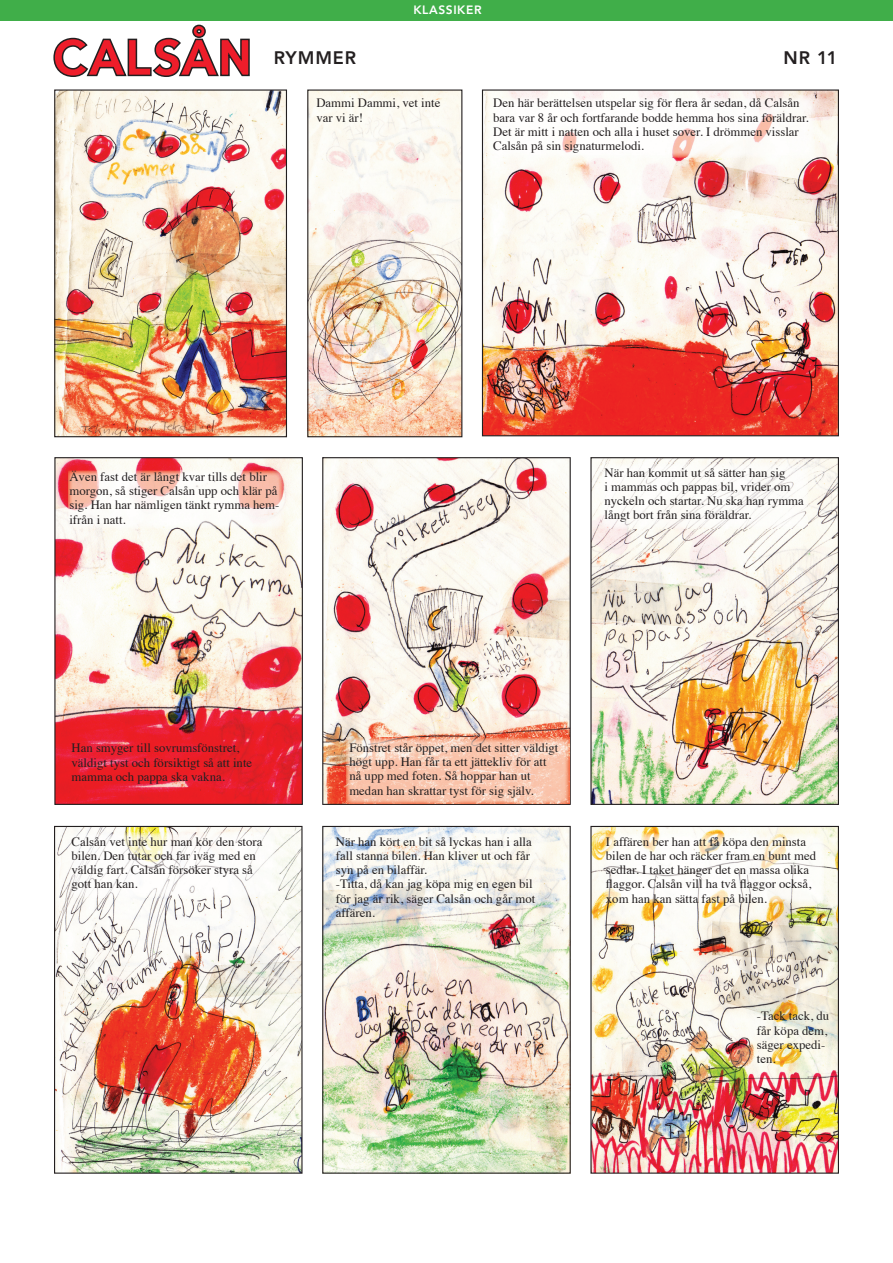
<style>
.page{position:relative;width:893px;height:1263px;background:#fff}
.page>*{position:absolute;margin:0;border:0;box-sizing:border-box;transform-origin:0 0}
.t1{font:800 18px "Avenir";letter-spacing:.05em;color:#231f20}
.t2{font:12.75px/14.2px "Times";color:#231f20}
.t3{font:800 12px "Avenir";letter-spacing:.05em;color:#fff}
</style>
<div class="page">
<svg style="left:53px;top:24px;width:197px;height:53px"></svg>
<img style="left:56px;top:91px;width:229px;height:344px">
<div style="left:54px;top:89px;width:233px;height:348px;border:1px solid #231f20"></div>
<img style="left:322px;top:457px;width:249px;height:348px">
<img style="left:324px;top:828px;width:245px;height:344px">
<div style="left:322px;top:826px;width:249px;height:348px;border:1px solid #231f20"></div>
<img style="left:484px;top:91px;width:353px;height:343px">
<div style="left:482px;top:89px;width:357px;height:347px;border:1px solid #231f20"></div>
<img style="left:592px;top:459px;width:245px;height:344px">
<div style="left:590px;top:457px;width:249px;height:348px;border:1px solid #231f20"></div>
<img style="left:592px;top:828px;width:245px;height:344px">
<div style="left:590px;top:826px;width:249px;height:348px;border:1px solid #231f20"></div>
<img style="left:56px;top:459px;width:245px;height:344px">
<div style="left:54px;top:457px;width:249px;height:348px;border:1px solid #231f20"></div>
<img style="left:56px;top:828px;width:245px;height:344px">
<div style="left:54px;top:826px;width:249px;height:348px;border:1px solid #231f20"></div>
<img style="left:309px;top:92px;width:151px;height:343px">
<div style="left:307px;top:90px;width:155px;height:347px;border:1px solid #231f20"></div>
<div style="left:0;top:0;width:893px;height:20px;background:#40ae49"></div>
<img style="left:492px;top:98px;width:322px;height:59px">
<img style="left:68px;top:471px;width:215px;height:57px">
<img style="left:346px;top:738px;width:224px;height:66px">
<img style="left:601px;top:463px;width:207px;height:65px">
<img style="left:68px;top:833px;width:207px;height:64px">
<img style="left:605px;top:833px;width:219px;height:69px">
<p class="t3" style="left:413px;top:3px;width:70px">KLASSIKER</p>
<h1 class="t1" style="left:274px;top:47px;width:84px">RYMMER</h1>
<h1 class="t1" style="left:783px;top:47px;width:56px">NR 11</h1>
<p class="t2" style="left:316px;top:95px;width:125px">Dammi Dammi, vet inte var vi är!</p>
<p class="t2" style="left:493px;top:95px;width:317px">Den här berättelsen utspelar sig för flera år sedan, då Calsån bara var 8 år och fortfarande bodde hemma hos sina föräldrar.<br>Det är mitt i natten och alla i huset sover. I drömmen visslar Calsån på sin signaturmelodi.</p>
<p class="t2" style="left:69px;top:468px;width:211px">Även fast det är långt kvar tills det blir morgon, så stiger Calsån upp och klär på sig. Han har nämligen tänkt rymma hem&shy;ifrån i natt.</p>
<p class="t2" style="left:604px;top:464px;width:201px">När han kommit ut så sätter han sig<br>i mammas och pappas bil, vrider om nyckeln och startar. Nu ska han rymma långt bort från sina föräldrar.</p>
<p class="t2" style="left:72px;top:740px;width:182px">Han smyger till sovrumsfönstret, väldigt tyst och försiktigt så att inte mamma och pappa ska vakna.</p>
<p class="t2" style="left:349px;top:739px;width:211px">Fönstret står öppet, men det sitter väldigt högt upp. Han får ta ett jättekliv för att nå upp med foten. Så hoppar han ut medan han skrattar tyst för sig själv.</p>
<p class="t2" style="left:72px;top:833px;width:192px">Calsån vet inte hur man kör den stora bilen. Den tutar och far iväg med en väldig fart. Calsån försöker styra så gott han kan.</p>
<p class="t2" style="left:336px;top:833px;width:201px">När han kört en bit så lyckas han i alla fall stanna bilen. Han kliver ut och får syn på en bilaffär.<br>-Titta, då kan jag köpa mig en egen bil för jag är rik, säger Calsån och går mot affären.</p>
<p class="t2" style="left:606px;top:833px;width:212px">I affären ber han att få köpa den minsta bilen de har och räcker fram en bunt med sedlar. I taket hänger det en massa olika flaggor. Calsån vill ha två flaggor också, xom han kan sätta fast på bilen.</p>
<p class="t2" style="left:757px;top:1008px;width:74px">-Tack tack, du får köpa dem, säger expedi&shy;ten.</p>
</div>
